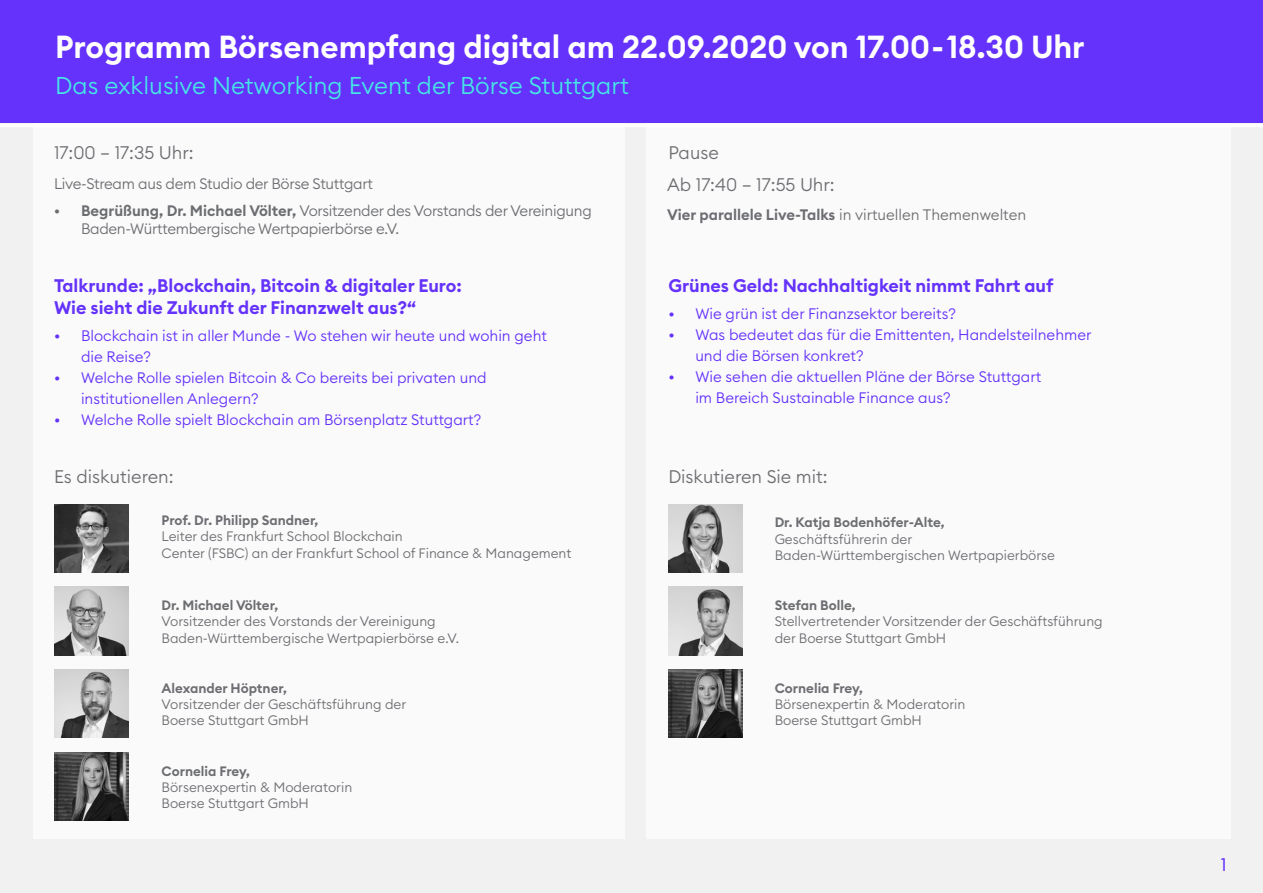
<style>
.page{position:relative;width:1263px;height:893px;background:#fff}
.page>*{position:absolute;margin:0;border:0;box-sizing:border-box;transform-origin:0 0}
.t1{font:600 31.5px "Euclid Circular B";color:#fff}
.t2{font:300 24px "Euclid Circular B";color:#46e6e6}
.t3{font:600 18px/21.6px "Euclid Circular B";color:#6432fa}
.t4{font:300 18px "Euclid Circular B";color:#6d6e71}
.t5{font:18px "Euclid Circular B";color:#6432fa}
.t6{font:300 15px/21px "Euclid Circular B";color:#6432fa}
.t7{font:300 15px/18px "Euclid Circular B";letter-spacing:-.02em;color:#6d6e71}
.t8{font:300 15px "Euclid Circular B";color:#6d6e71}
.t9{font:300 13.5px/16.2px "Euclid Circular B";color:#6d6e71}
.t10{font:600 13.5px "Euclid Circular B";color:#6d6e71}
.s1{font-weight:600}
</style>
<div class="page">
<div style="left:0;top:0;width:1263px;height:125px;background:#6432fa"></div>
<div style="left:0;top:124px;width:1263px;height:769px;background:#f1f1f2"></div>
<div style="left:33px;top:124px;width:592px;height:715px;background:#fff"></div>
<div style="left:646px;top:124px;width:585px;height:715px;background:#fff"></div>
<img style="left:54px;top:504px;width:74px;height:68px">
<img style="left:54px;top:587px;width:74px;height:68px">
<img style="left:54px;top:670px;width:74px;height:68px">
<img style="left:54px;top:752px;width:74px;height:68px">
<img style="left:668px;top:504px;width:75px;height:68px">
<img style="left:668px;top:587px;width:75px;height:68px">
<img style="left:668px;top:670px;width:75px;height:68px">
<h1 class="t1" style="left:55px;top:26px;width:1031px">Programm Börsenempfang digital am 22.09.2020 von 17.00 - 18.30 Uhr</h1>
<h2 class="t2" style="left:55px;top:70px;width:575px">Das exklusive Networking Event der Börse Stuttgart</h2>
<h3 class="t4" style="left:54px;top:141px;width:141px">17:00 – 17:35 Uhr:</h3>
<h3 class="t4" style="left:668px;top:141px;width:52px">Pause</h3>
<p class="t7" style="left:54px;top:174px;width:321px">Live-Stream aus dem Studio der Börse Stuttgart</p>
<p class="t7" style="left:81px;top:201px;width:512px;text-indent:-27px"><span class="s1">• Begrüßung, Dr. Michael Völter,</span> Vorsitzender des Vorstands der Vereinigung<br>Baden-Württembergische Wertpapierbörse e.V.</p>
<p class="t8" style="left:667px;top:205px;width:361px"><span class="s1">Vier parallele Live-Talks</span> in virtuellen Themenwelten</p>
<h3 class="t4" style="left:667px;top:173px;width:169px">Ab 17:40 – 17:55 Uhr:</h3>
<h3 class="t3" style="left:54px;top:275px;width:409px">Talkrunde: „Blockchain, Bitcoin &amp; digitaler Euro:<br>Wie sieht die Zukunft der Finanzwelt aus?“</h3>
<p class="t6" style="left:81px;top:325px;width:467px;text-indent:-27px">• Blockchain ist in aller Munde - Wo stehen wir heute und wohin geht die Reise?</p>
<p class="t6" style="left:81px;top:367px;width:407px;text-indent:-27px">• Welche Rolle spielen Bitcoin &amp; Co bereits bei privaten und institutionellen Anlegern?</p>
<p class="t6" style="left:54px;top:409px;width:429px">• Welche Rolle spielt Blockchain am Börsenplatz Stuttgart?</p>
<h3 class="t3" style="left:668px;top:275px;width:387px">Grünes Geld: Nachhaltigkeit nimmt Fahrt auf</h3>
<p class="t6" style="left:668px;top:303px;width:289px">• Wie grün ist der Finanzsektor bereits?</p>
<p class="t6" style="left:695px;top:324px;width:398px;text-indent:-27px">• Was bedeutet das für die Emittenten, Handelsteilnehmer und die Börsen konkret?</p>
<p class="t6" style="left:695px;top:366px;width:347px;text-indent:-27px">• Wie sehen die aktuellen Pläne der Börse Stuttgart im Bereich Sustainable Finance aus?</p>
<h3 class="t4" style="left:54px;top:465px;width:121px">Es diskutieren:</h3>
<h3 class="t4" style="left:668px;top:465px;width:161px">Diskutieren Sie mit:</h3>
<p class="t10" style="left:162px;top:512px;width:158px">Prof. Dr. Philipp Sandner,</p>
<p class="t9" style="left:162px;top:528px;width:411px">Leiter des Frankfurt School Blockchain<br>Center (FSBC) an der Frankfurt School of Finance &amp; Management</p>
<p class="t10" style="left:162px;top:597px;width:118px">Dr. Michael Völter,</p>
<p class="t9" style="left:162px;top:613px;width:299px">Vorsitzender des Vorstands der Vereinigung<br>Baden-Württembergische Wertpapierbörse e.V.</p>
<p class="t10" style="left:162px;top:679px;width:127px">Alexander Höptner,</p>
<p class="t9" style="left:162px;top:696px;width:246px">Vorsitzender der Geschäftsführung der<br>Boerse Stuttgart GmbH</p>
<p class="t10" style="left:162px;top:762px;width:90px">Cornelia Frey,</p>
<p class="t9" style="left:162px;top:779px;width:192px">Börsenexpertin &amp; Moderatorin<br>Boerse Stuttgart GmbH</p>
<p class="t10" style="left:775px;top:514px;width:172px">Dr. Katja Bodenhöfer-Alte,</p>
<p class="t9" style="left:775px;top:531px;width:282px">Geschäftsführerin der<br>Baden-Württembergischen Wertpapierbörse</p>
<p class="t10" style="left:775px;top:597px;width:83px">Stefan Bolle,</p>
<p class="t9" style="left:775px;top:613px;width:330px">Stellvertretender Vorsitzender der Geschäftsführung der Boerse Stuttgart GmbH</p>
<p class="t10" style="left:775px;top:679px;width:90px">Cornelia Frey,</p>
<p class="t9" style="left:775px;top:696px;width:192px">Börsenexpertin &amp; Moderatorin<br>Boerse Stuttgart GmbH</p>
<h3 class="t5" style="left:1221px;top:852px;width:7px">1</h3>
</div>
